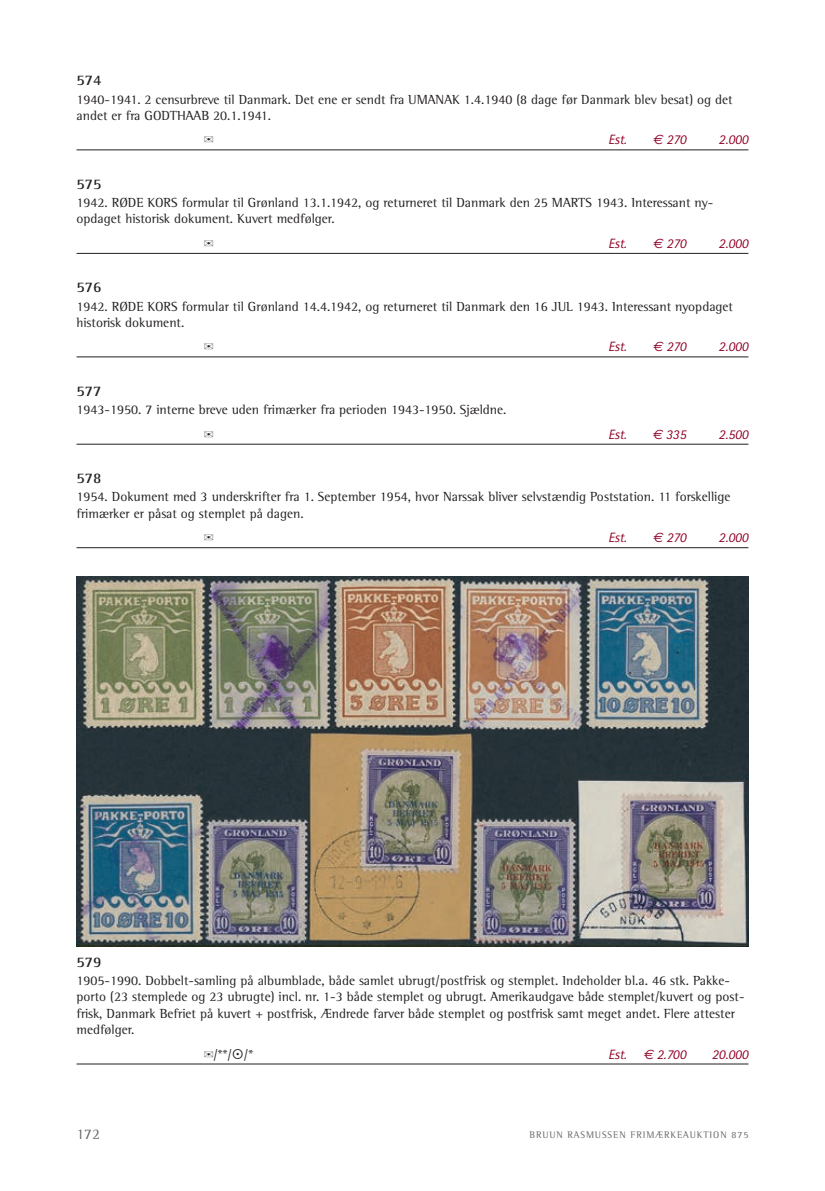
<style>
.page{position:relative;width:825px;height:1191px;background:#fff}
.page>*{position:absolute;margin:0;border:0;box-sizing:border-box;transform-origin:0 0}
.cat_nr{font:700 15px "Rotis Semi Serif";color:#231f20}
.t1{font:15px "Rotis Semi Serif";color:#69696c}
.item_txt{font:13.5px/16.2px "Rotis Semi Serif";color:#231f20}
.pris_lang{font:italic 13.5px "Rotis Sans Serif";color:#900126}
.pris_lang-2{font:13.5px "Rotis Semi Serif";color:#231f20}
.t2{font:9.75px "Rotis Semi Serif";letter-spacing:.095em;color:#69696c}
.s1{font-family:"Euro Sans"}
</style>
<div class="page">
<hr style="left:77px;top:150px;width:671px;height:1px;background:#231f20">
<hr style="left:77px;top:253px;width:671px;height:1px;background:#231f20">
<hr style="left:77px;top:356px;width:671px;height:1px;background:#231f20">
<hr style="left:77px;top:444px;width:671px;height:1px;background:#231f20">
<hr style="left:77px;top:547px;width:671px;height:1px;background:#231f20">
<hr style="left:77px;top:1063px;width:671px;height:1px;background:#231f20">
<img style="left:77px;top:576px;width:671px;height:370px">
<p class="cat_nr" style="left:77px;top:71px;width:27px">574</p>
<p class="item_txt" style="left:77px;top:91px;width:658px">1940-1941. 2 censurbreve til Danmark. Det ene er sendt fra UMANAK 1.4.1940 (8 dage før Danmark blev besat) og det andet er fra GODTHAAB 20.1.1941.</p>
<p class="pris_lang" style="left:608px;top:132px;width:20px">Est.</p>
<p class="pris_lang" style="left:653px;top:132px;width:35px"><span class="s1">€</span> 270</p>
<p class="pris_lang" style="left:719px;top:132px;width:31px">2.000</p>
<p class="cat_nr" style="left:77px;top:175px;width:27px">575</p>
<p class="item_txt" style="left:77px;top:194px;width:637px">1942. RØDE KORS formular til Grønland 13.1.1942, og returneret til Danmark den 25 MARTS 1943. Interessant ny&shy;opdaget historisk dokument. Kuvert medfølger.</p>
<p class="pris_lang" style="left:608px;top:235px;width:20px">Est.</p>
<p class="pris_lang" style="left:653px;top:235px;width:35px"><span class="s1">€</span> 270</p>
<p class="pris_lang" style="left:719px;top:235px;width:31px">2.000</p>
<p class="cat_nr" style="left:77px;top:278px;width:27px">576</p>
<p class="item_txt" style="left:77px;top:298px;width:658px">1942. RØDE KORS formular til Grønland 14.4.1942, og returneret til Danmark den 16 JUL 1943. Interessant nyopdaget historisk dokument.</p>
<p class="pris_lang" style="left:608px;top:339px;width:20px">Est.</p>
<p class="pris_lang" style="left:653px;top:339px;width:35px"><span class="s1">€</span> 270</p>
<p class="pris_lang" style="left:719px;top:339px;width:31px">2.000</p>
<p class="cat_nr" style="left:77px;top:382px;width:27px">577</p>
<p class="item_txt" style="left:77px;top:401px;width:431px">1943-1950. 7 interne breve uden frimærker fra perioden 1943-1950. Sjældne.</p>
<p class="pris_lang" style="left:608px;top:426px;width:20px">Est.</p>
<p class="pris_lang" style="left:652px;top:426px;width:35px"><span class="s1">€</span> 335</p>
<p class="pris_lang" style="left:719px;top:426px;width:31px">2.500</p>
<p class="cat_nr" style="left:77px;top:469px;width:27px">578</p>
<p class="item_txt" style="left:77px;top:489px;width:655px">1954. Dokument med 3 underskrifter fra 1. September 1954, hvor Narssak bliver selvstændig Poststation. 11 forskellige frimærker er påsat og stemplet på dagen.</p>
<p class="pris_lang" style="left:608px;top:530px;width:20px">Est.</p>
<p class="pris_lang" style="left:653px;top:530px;width:35px"><span class="s1">€</span> 270</p>
<p class="pris_lang" style="left:719px;top:530px;width:31px">2.000</p>
<p class="cat_nr" style="left:77px;top:953px;width:27px">579</p>
<p class="item_txt" style="left:77px;top:972px;width:669px">1905-1990. Dobbelt-samling på albumblade, både samlet ubrugt/postfrisk og stemplet. Indeholder bl.a. 46 stk. Pakke&shy;porto (23 stemplede og 23 ubrugte) incl. nr. 1-3 både stemplet og ubrugt. Amerikaudgave både stemplet/kuvert og post&shy;frisk, Danmark Befriet på kuvert + postfrisk, Ændrede farver både stemplet og postfrisk samt meget andet. Flere attester medfølger.</p>
<p class="pris_lang-2" style="left:204px;top:1046px;width:51px">✉/**/ /*</p>
<p class="pris_lang" style="left:608px;top:1046px;width:80px">Est. <span class="s1">€</span> 2.700</p>
<p class="pris_lang" style="left:712px;top:1046px;width:38px">20.000</p>
<p class="t1" style="left:77px;top:1124px;width:25px">172</p>
<p class="t2" style="left:529px;top:1129px;width:220px">BRUUN RASMUSSEN FRIMÆRKEAUKTION 875</p>
</div>
